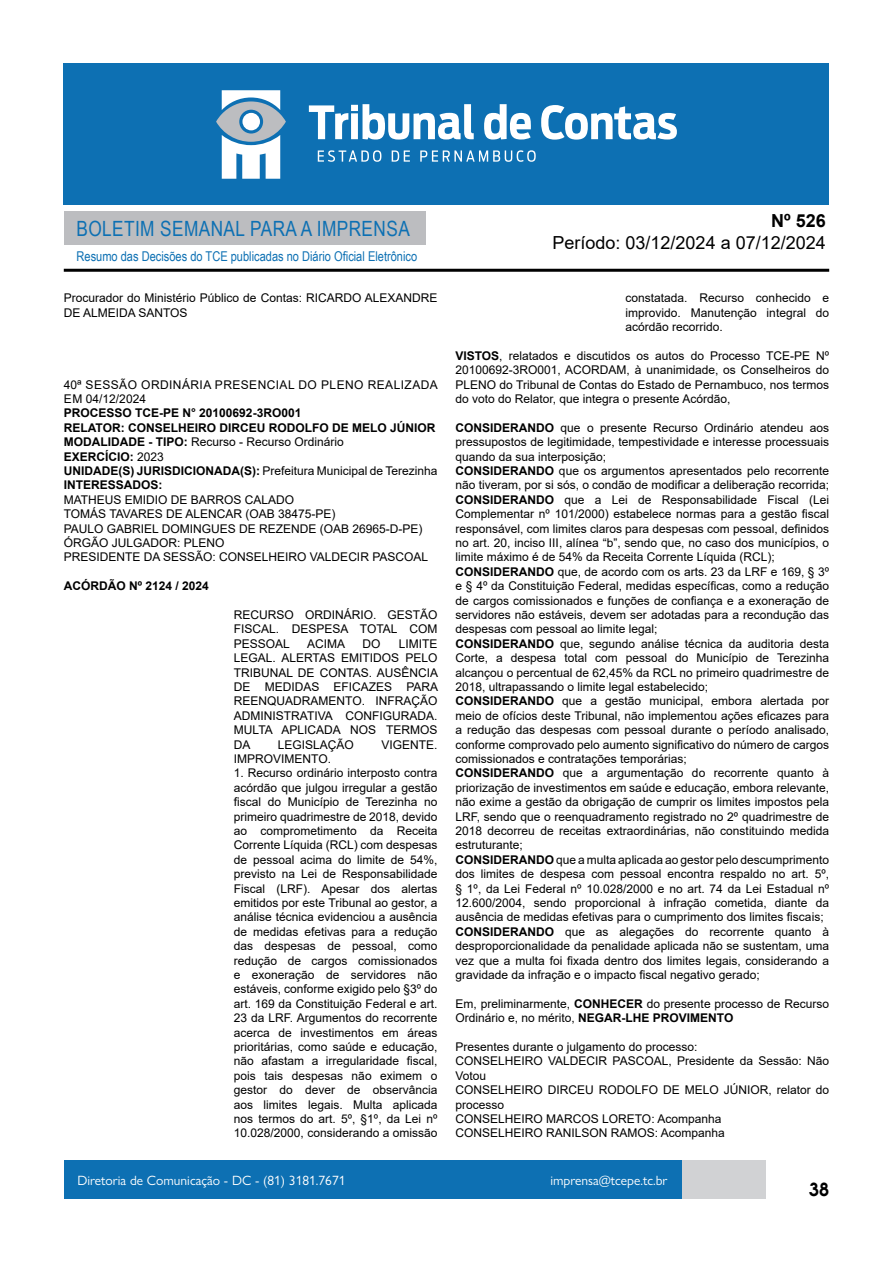
<style>
.page{position:relative;width:893px;height:1263px;background:#fff}
.page>*{position:absolute;margin:0;border:0;box-sizing:border-box;transform-origin:0 0}
.t1{font:21px "Arial Narrow";letter-spacing:.02em;color:#0d70b3}
.t2{font:18px "Arial";color:#000}
.t3{font:700 18px "Arial";color:#000}
.t4{font:600 18px "Avant Garde";color:#000}
.t5{font:13.5px "Gill Sans Nova";color:#fff}
.t6{font:13.5px "Arial Narrow";color:#0d70b3}
.t7{font:12px/14.4px "Arial";color:#000;text-align:justify}
.t8{font:700 12px "Arial";color:#000}
.t9{font:12px/14.4px "Arial";letter-spacing:.035em;color:#000}
.s1{font-weight:700}
.s2{font-weight:400}
</style>
<div class="page">
<div style="left:148px;top:1160px;width:617px;height:39px;background:#d1d2d4"></div>
<div style="left:64px;top:211px;width:361px;height:33px;background:#bcbdc0"></div>
<hr style="left:64px;top:269px;width:765px;height:3px;background:#000">
<div style="left:64px;top:64px;width:765px;height:141px;background:#0d70b3"></div>
<svg style="left:309px;top:104px;width:165px;height:36px"></svg>
<svg style="left:484px;top:104px;width:47px;height:36px"></svg>
<svg style="left:541px;top:105px;width:136px;height:35px"></svg>
<svg style="left:318px;top:150px;width:63px;height:12px"></svg>
<svg style="left:392px;top:150px;width:18px;height:12px"></svg>
<svg style="left:420px;top:150px;width:116px;height:12px"></svg>
<svg style="left:216px;top:90px;width:70px;height:89px"></svg>
<div style="left:64px;top:1160px;width:617px;height:39px;background:#0d70b3"></div>
<h1 class="t1" style="left:77px;top:213px;width:335px">BOLETIM SEMANAL PARA A IMPRENSA</h1>
<p class="t6" style="left:77px;top:246px;width:342px">Resumo das Decisões do TCE publicadas no Diário Oficial Eletrônico</p>
<p class="t7" style="left:64px;top:291px;width:375px">Procurador do Ministério Público de Contas: RICARDO ALEXANDRE<br>DE ALMEIDA SANTOS</p>
<p class="t9" style="left:64px;top:377px;width:376px">40ª SESSÃO ORDINÁRIA PRESENCIAL DO PLENO REALIZADA<br>EM 04/12/2024</p>
<p class="t8" style="left:64px;top:405px;width:239px">PROCESSO TCE-PE N° 20100692-3RO001</p>
<p class="t8" style="left:64px;top:419px;width:373px">RELATOR: CONSELHEIRO DIRCEU RODOLFO DE MELO JÚNIOR</p>
<p class="t7" style="left:64px;top:435px;width:282px"><span class="s1">MODALIDADE - TIPO:</span> Recurso - Recurso Ordinário</p>
<p class="t8" style="left:64px;top:448px;width:102px">EXERCÍCIO: <span class="s2">2023</span></p>
<p class="t7" style="left:64px;top:463px;width:375px"><span class="s1">UNIDADE(S) JURISDICIONADA(S):</span> Prefeitura Municipal de Terezinha</p>
<p class="t8" style="left:64px;top:477px;width:100px">INTERESSADOS:</p>
<p class="t7" style="left:64px;top:492px;width:232px">MATHEUS EMIDIO DE BARROS CALADO</p>
<p class="t7" style="left:64px;top:507px;width:273px">TOMÁS TAVARES DE ALENCAR (OAB 38475-PE)</p>
<p class="t7" style="left:64px;top:521px;width:360px">PAULO GABRIEL DOMINGUES DE REZENDE (OAB 26965-D-PE)</p>
<p class="t7" style="left:64px;top:535px;width:162px">ÓRGÃO JULGADOR: PLENO</p>
<p class="t7" style="left:64px;top:550px;width:366px">PRESIDENTE DA SESSÃO: CONSELHEIRO VALDECIR PASCOAL</p>
<p class="t8" style="left:64px;top:577px;width:147px">ACÓRDÃO Nº 2124 / 2024</p>
<p class="t7" style="left:234px;top:607px;width:205px">RECURSO ORDINÁRIO. GESTÃO FISCAL. DESPESA TOTAL COM PESSOAL</p>
<p class="t7" style="left:307px;top:636px;width:40px">ACIMA</p>
<p class="t7" style="left:363px;top:636px;width:19px">DO</p>
<p class="t7" style="left:234px;top:636px;width:206px;text-indent:165px">LIMITE LEGAL. ALERTAS EMITIDOS PELO TRIBUNAL DE CONTAS. AUSÊNCIA DE MEDIDAS EFICAZES PARA REENQUADRAMENTO. INFRAÇÃO ADMINISTRATIVA CONFIGURADA.<br>MULTA APLICADA NOS TERMOS DA</p>
<p class="t7" style="left:278px;top:737px;width:78px">LEGISLAÇÃO</p>
<p class="t7" style="left:381px;top:737px;width:58px">VIGENTE.</p>
<p class="t7" style="left:234px;top:751px;width:99px">IMPROVIMENTO.</p>
<p class="t7" style="left:234px;top:766px;width:205px">1. Recurso ordinário interposto contra acórdão que julgou irregular a gestão fiscal do Município de Terezinha no primeiro quadrimestre de 2018, devido ao comprometimento da Receita Corrente Líquida (RCL) com despesas de pessoal acima do limite de 54%, previsto na Lei de Responsabilidade Fiscal (LRF). Apesar dos alertas emitidos por este Tribunal ao gestor, a análise técnica evidenciou a ausência de medidas efetivas para a redução das despesas de pessoal, como redução de cargos comissionados e exoneração de servidores não estáveis, conforme exigido pelo §3º do art. 169 da Constituição Federal e art.<br>23 da LRF. Argumentos do recorrente acerca de investimentos em áreas prioritárias, como saúde e educação, não afastam a irregularidade fiscal, pois tais despesas não eximem o gestor do dever de observância aos limites legais. Multa aplicada nos termos do art. 5º, §1º, da Lei nº 10.028/2000, considerando a omissão</p>
<h2 class="t3" style="left:771px;top:208px;width:56px">Nº 526</h2>
<h2 class="t2" style="left:552px;top:230px;width:275px">Período: 03/12/2024 a 07/12/2024</h2>
<p class="t7" style="left:626px;top:291px;width:205px">constatada. Recurso conhecido e improvido. Manutenção integral do acórdão recorrido.</p>
<p class="t7" style="left:455px;top:348px;width:375px"><span class="s1">VISTOS</span>, relatados e discutidos os autos do Processo TCE-PE Nº 20100692-3RO001, ACORDAM, à unanimidade, os Conselheiros do PLENO do Tribunal de Contas do Estado de Pernambuco, nos termos do voto do Relator, que integra o presente Acórdão,</p>
<p class="t7" style="left:455px;top:420px;width:375px"><span class="s1">CONSIDERANDO</span> que o presente Recurso Ordinário atendeu aos pressupostos de legitimidade, tempestividade e interesse processuais quando da sua interposição;</p>
<p class="t7" style="left:455px;top:463px;width:375px"><span class="s1">CONSIDERANDO</span> que os argumentos apresentados pelo recorrente não tiveram, por si sós, o condão de modificar a deliberação recorrida;</p>
<p class="t7" style="left:455px;top:492px;width:375px"><span class="s1">CONSIDERANDO</span> que a Lei de Responsabilidade Fiscal (Lei Complementar nº 101/2000) estabelece normas para a gestão fiscal responsável, com limites claros para despesas com pessoal, definidos no art. 20, inciso III, alínea “b”, sendo que, no caso dos municípios, o limite máximo é de 54% da Receita Corrente Líquida (RCL);</p>
<p class="t7" style="left:455px;top:564px;width:375px"><span class="s1">CONSIDERANDO</span> que, de acordo com os arts. 23 da LRF e 169, § 3º e § 4º da Constituição Federal, medidas específicas, como a redução de cargos comissionados e funções de confiança e a exoneração de servidores não estáveis, devem ser adotadas para a recondução das despesas com pessoal ao limite legal;</p>
<p class="t7" style="left:455px;top:636px;width:375px"><span class="s1">CONSIDERANDO</span> que, segundo análise técnica da auditoria desta Corte, a despesa total com pessoal do Município de Terezinha alcançou o percentual de 62,45% da RCL no primeiro quadrimestre de 2018, ultrapassando o limite legal estabelecido;</p>
<p class="t7" style="left:455px;top:694px;width:375px"><span class="s1">CONSIDERANDO</span> que a gestão municipal, embora alertada por meio de ofícios deste Tribunal, não implementou ações eficazes para a redução das despesas com pessoal durante o período analisado, conforme comprovado pelo aumento significativo do número de cargos comissionados e contratações temporárias;</p>
<p class="t7" style="left:455px;top:766px;width:375px"><span class="s1">CONSIDERANDO</span> que a argumentação do recorrente quanto à priorização de investimentos em saúde e educação, embora relevante, não exime a gestão da obrigação de cumprir os limites impostos pela LRF, sendo que o reenquadramento registrado no 2º quadrimestre de 2018 decorreu de receitas extraordinárias, não constituindo medida estruturante;</p>
<p class="t7" style="left:455px;top:852px;width:375px"><span class="s1">CONSIDERANDO</span> que a multa aplicada ao gestor pelo descumprimento dos limites de despesa com pessoal encontra respaldo no art. 5º, § 1º, da Lei Federal nº 10.028/2000 e no art. 74 da Lei Estadual nº 12.600/2004, sendo proporcional à infração cometida, diante da ausência de medidas efetivas para o cumprimento dos limites fiscais;</p>
<p class="t7" style="left:455px;top:924px;width:375px"><span class="s1">CONSIDERANDO</span> que as alegações do recorrente quanto à desproporcionalidade da penalidade aplicada não se sustentam, uma vez que a multa foi fixada dentro dos limites legais, considerando a gravidade da infração e o impacto fiscal negativo gerado;</p>
<p class="t7" style="left:455px;top:996px;width:375px">Em, preliminarmente, <span class="s1">CONHECER</span> do presente processo de Recurso<br>Ordinário e, no mérito, <span class="s1">NEGAR-LHE PROVIMENTO</span></p>
<p class="t7" style="left:455px;top:1039px;width:244px">Presentes durante o julgamento do processo:</p>
<p class="t7" style="left:455px;top:1054px;width:375px">CONSELHEIRO VALDECIR PASCOAL, Presidente da Sessão: Não<br>Votou</p>
<p class="t7" style="left:455px;top:1083px;width:375px">CONSELHEIRO DIRCEU RODOLFO DE MELO JÚNIOR, relator do processo</p>
<p class="t7" style="left:455px;top:1111px;width:267px">CONSELHEIRO MARCOS LORETO: Acompanha</p>
<p class="t7" style="left:455px;top:1126px;width:271px">CONSELHEIRO RANILSON RAMOS: Acompanha</p>
<p class="t5" style="left:77px;top:1172px;width:270px">Diretoria de Comunicação - DC - (81) 3181.7671</p>
<p class="t5" style="left:550px;top:1172px;width:119px">imprensa@tcepe.tc.br</p>
<h2 class="t4" style="left:809px;top:1177px;width:22px">38</h2>
</div>
